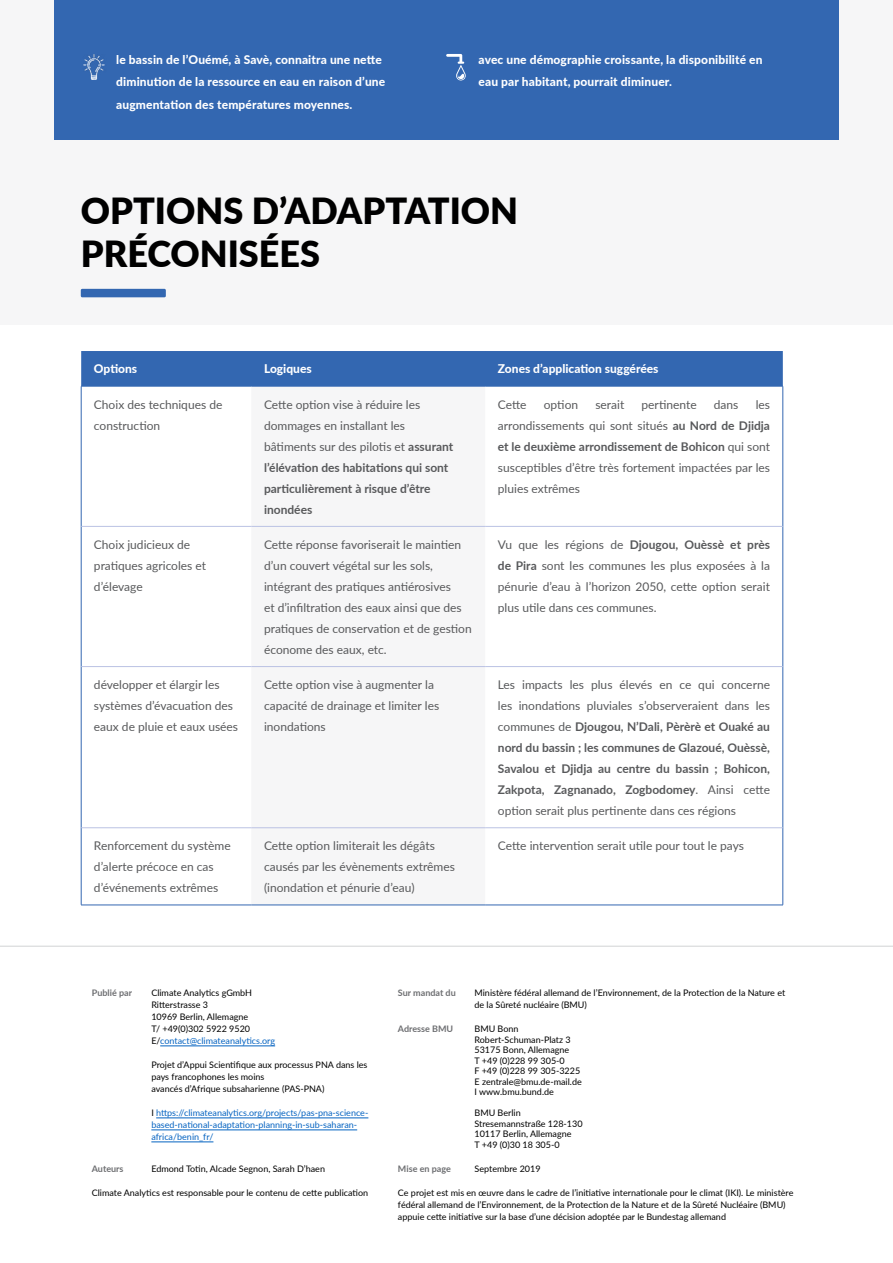
<style>
.page{position:relative;width:893px;height:1263px;background:#fff}
.page>*{position:absolute;margin:0;border:0;box-sizing:border-box;transform-origin:0 0}
.t1{font:900 36px/43.2px "Lato";color:#000}
.t2{font:12px/21px "Lato";color:#58595b}
.t3{font:800 12px/22.5px "Lato";letter-spacing:.01em;color:#fff}
.t4{font:700 12px/21px "Lato";color:#58595b}
.t5{font:9px/12px "Lato";color:#000}
.t6{font:9px/12px "Lato";color:#0563c1}
.t7{font:700 9px "Lato";color:#6d6e71}
.s1{font-weight:400}
.s2{font-weight:700}
.s3{color:#0563c1}
.s4{color:#000}
</style>
<div class="page">
<div style="left:0;top:0;width:893px;height:324px;background:#f6f6f7"></div>
<div style="left:81px;top:289px;width:85px;height:8px;background:#3367b1;border-radius:2px"></div>
<div style="left:81px;top:351px;width:702px;height:35px;background:#3367b1"></div>
<div style="left:251px;top:525px;width:234px;height:380px;background:#f6f6f7"></div>
<hr style="left:81px;top:386px;width:170px;height:1px;background:#3367b1">
<hr style="left:81px;top:386px;width:1px;height:140px;background:#3367b1">
<hr style="left:251px;top:386px;width:234px;height:1px;background:#3367b1">
<hr style="left:485px;top:386px;width:298px;height:1px;background:#3367b1">
<hr style="left:783px;top:386px;width:1px;height:140px;background:#3367b1">
<hr style="left:81px;top:526px;width:1px;height:140px;background:#3367b1">
<hr style="left:783px;top:526px;width:1px;height:140px;background:#3367b1">
<hr style="left:81px;top:666px;width:1px;height:162px;background:#3367b1">
<hr style="left:783px;top:666px;width:1px;height:162px;background:#3367b1">
<hr style="left:81px;top:828px;width:1px;height:77px;background:#3367b1">
<hr style="left:783px;top:828px;width:1px;height:77px;background:#3367b1">
<hr style="left:81px;top:905px;width:170px;height:1px;background:#3367b1">
<hr style="left:251px;top:905px;width:234px;height:1px;background:#3367b1">
<hr style="left:485px;top:905px;width:298px;height:1px;background:#3367b1">
<hr style="left:81px;top:526px;width:170px;height:1px;background:#bac2e3">
<hr style="left:251px;top:526px;width:234px;height:1px;background:#bac2e3">
<hr style="left:485px;top:526px;width:298px;height:1px;background:#bac2e3">
<hr style="left:81px;top:666px;width:170px;height:1px;background:#bac2e3">
<hr style="left:251px;top:666px;width:234px;height:1px;background:#bac2e3">
<hr style="left:485px;top:666px;width:298px;height:1px;background:#bac2e3">
<hr style="left:81px;top:827px;width:170px;height:1px;background:#bac2e3">
<hr style="left:251px;top:827px;width:234px;height:1px;background:#bac2e3">
<hr style="left:485px;top:827px;width:298px;height:1px;background:#bac2e3">
<div style="left:54px;top:0;width:785px;height:139px;background:#3367b1"></div>
<svg style="left:446px;top:54px;width:20px;height:27px"></svg>
<img style="left:83px;top:54px;width:22px;height:25px">
<svg style="left:0;top:946px;width:893px;height:197px"></svg>
<hr style="left:160px;top:1045px;width:115px;height:1px;background:#0563c1">
<hr style="left:156px;top:1117px;width:212px;height:1px;background:#0563c1">
<hr style="left:151px;top:1129px;width:206px;height:1px;background:#0563c1">
<hr style="left:151px;top:1141px;width:62px;height:1px;background:#0563c1">
<p class="t3" style="left:116px;top:47px;width:271px">le bassin de l’Ouémé, à Savè, connaitra une nette diminution de la ressource en eau en raison d’une augmentation des températures moyennes.</p>
<p class="t3" style="left:479px;top:47px;width:285px">avec une démographie croissante, la disponibilité en eau par habitant, pourrait diminuer.</p>
<h1 class="t1" style="left:81px;top:188px;width:439px">OPTIONS D’ADAPTATION<br>PRÉCONISÉES</h1>
<p class="t3" style="left:94px;top:357px;width:45px">Options</p>
<p class="t3" style="left:264px;top:357px;width:49px">Logiques</p>
<p class="t3" style="left:498px;top:357px;width:162px">Zones d’application suggérées</p>
<p class="t2" style="left:94px;top:393px;width:130px">Choix des techniques de construction</p>
<p class="t4" style="left:264px;top:393px;width:191px"><span class="s1">Cette option vise à réduire les dommages en installant les bâtiments sur des pilotis et</span> assurant l’élévation des habitations qui sont particulièrement à risque d’être inondées</p>
<p class="t2" style="left:498px;top:393px;width:30px">Cette</p>
<p class="t2" style="left:544px;top:393px;width:36px">option</p>
<p class="t2" style="left:595px;top:393px;width:30px">serait</p>
<p class="t2" style="left:642px;top:393px;width:57px">pertinente</p>
<p class="t2" style="left:714px;top:393px;width:26px">dans</p>
<p class="t2" style="left:498px;top:393px;width:274px;text-align:justify;text-indent:258px">les arrondissements qui sont situés <span class="s2">au Nord de Djidja et le deuxième arrondissement de Bohicon</span> qui sont susceptibles d’être très fortement impactées par les pluies extrêmes</p>
<p class="t2" style="left:94px;top:533px;width:114px">Choix judicieux de pratiques agricoles et d’élevage</p>
<p class="t2" style="left:264px;top:533px;width:209px">Cette réponse favoriserait le maintien d’un couvert végétal sur les sols, intégrant des pratiques antiérosives<br>et d’infiltration des eaux ainsi que des pratiques de conservation et de gestion économe des eaux, etc.</p>
<p class="t2" style="left:498px;top:533px;width:274px;text-align:justify">Vu que les régions de <span class="s2">Djougou, Ouèssè et près de Pira</span> sont les communes les plus exposées à la pénurie d’eau à l’horizon 2050, cette option serait plus utile dans ces communes.</p>
<p class="t2" style="left:94px;top:674px;width:146px">développer et élargir les systèmes d’évacuation des eaux de pluie et eaux usées</p>
<p class="t2" style="left:264px;top:674px;width:177px">Cette option vise à augmenter la capacité de drainage et limiter les inondations</p>
<p class="t2" style="left:498px;top:674px;width:274px;text-align:justify">Les impacts les plus élevés en ce qui concerne les inondations pluviales s’observeraient dans les communes de <span class="s2">Djougou, N’Dali, Pèrèrè et Ouaké au nord du bassin ; les communes de Glazoué, Ouèssè, Savalou et Djidja au centre du bassin ; Bohicon, Zakpota, Zagnanado, Zogbodomey</span>. Ainsi cette option serait plus pertinente dans ces régions</p>
<p class="t2" style="left:94px;top:835px;width:138px">Renforcement du système d’alerte précoce en cas d’événements extrêmes</p>
<p class="t2" style="left:264px;top:835px;width:192px">Cette option limiterait les dégâts causés par les évènements extrêmes (inondation et pénurie d’eau)</p>
<p class="t2" style="left:498px;top:835px;width:248px">Cette intervention serait utile pour tout le pays</p>
<p class="t7" style="left:92px;top:986px;width:42px">Publié par</p>
<p class="t5" style="left:151px;top:986px;width:125px">Climate Analytics gGmbH<br>Ritterstrasse 3<br>10969 Berlin, Allemagne<br>T/ +49(0)302 5922 9520<br>E/<span class="s3">contact@climateanalytics.org</span></p>
<p class="t5" style="left:151px;top:1058px;width:218px">Projet d’Appui Scientifique aux processus PNA dans les pays francophones les moins<br>avancés d’Afrique subsaharienne (PAS-PNA)</p>
<p class="t6" style="left:151px;top:1106px;width:217px"><span class="s4">I</span> https://climateanalytics.org/projects/pas-pna-science&shy;based-national-adaptation-planning-in-sub-saharan&shy;africa/benin_fr/</p>
<p class="t7" style="left:398px;top:986px;width:59px">Sur mandat du</p>
<p class="t5" style="left:474px;top:986px;width:312px">Ministère fédéral allemand de l’Environnement, de la Protection de la Nature et de la Sûreté nucléaire (BMU)</p>
<p class="t7" style="left:398px;top:1022px;width:57px">Adresse BMU</p>
<p class="t5" style="left:474px;top:1023px;width:109px;line-height:10.5px">BMU Bonn<br>Robert-Schuman-Platz 3<br>53175 Bonn, Allemagne<br>T +49 (0)228 99 305-0<br>F +49 (0)228 99 305-3225<br>E zentrale@bmu.de-mail.de<br>I www.bmu.bund.de</p>
<p class="t5" style="left:474px;top:1107px;width:110px;line-height:10.5px">BMU Berlin<br>Stresemannstraße 128-130<br>10117 Berlin, Allemagne<br>T +49 (0)30 18 305-0</p>
<p class="t7" style="left:92px;top:1162px;width:33px">Auteurs</p>
<p class="t5" style="left:151px;top:1162px;width:175px">Edmond Totin, Alcade Segnon, Sarah D’haen</p>
<p class="t7" style="left:398px;top:1162px;width:54px">Mise en page</p>
<p class="t5" style="left:474px;top:1162px;width:68px">Septembre 2019</p>
<p class="t5" style="left:92px;top:1186px;width:278px">Climate Analytics est responsable pour le contenu de cette publication</p>
<p class="t5" style="left:398px;top:1186px;width:397px">Ce projet est mis en œuvre dans le cadre de l’initiative internationale pour le climat (IKI). Le ministère fédéral allemand de l’Environnement, de la Protection de la Nature et de la Sûreté Nucléaire (BMU) appuie cette initiative sur la base d’une décision adoptée par le Bundestag allemand</p>
</div>
